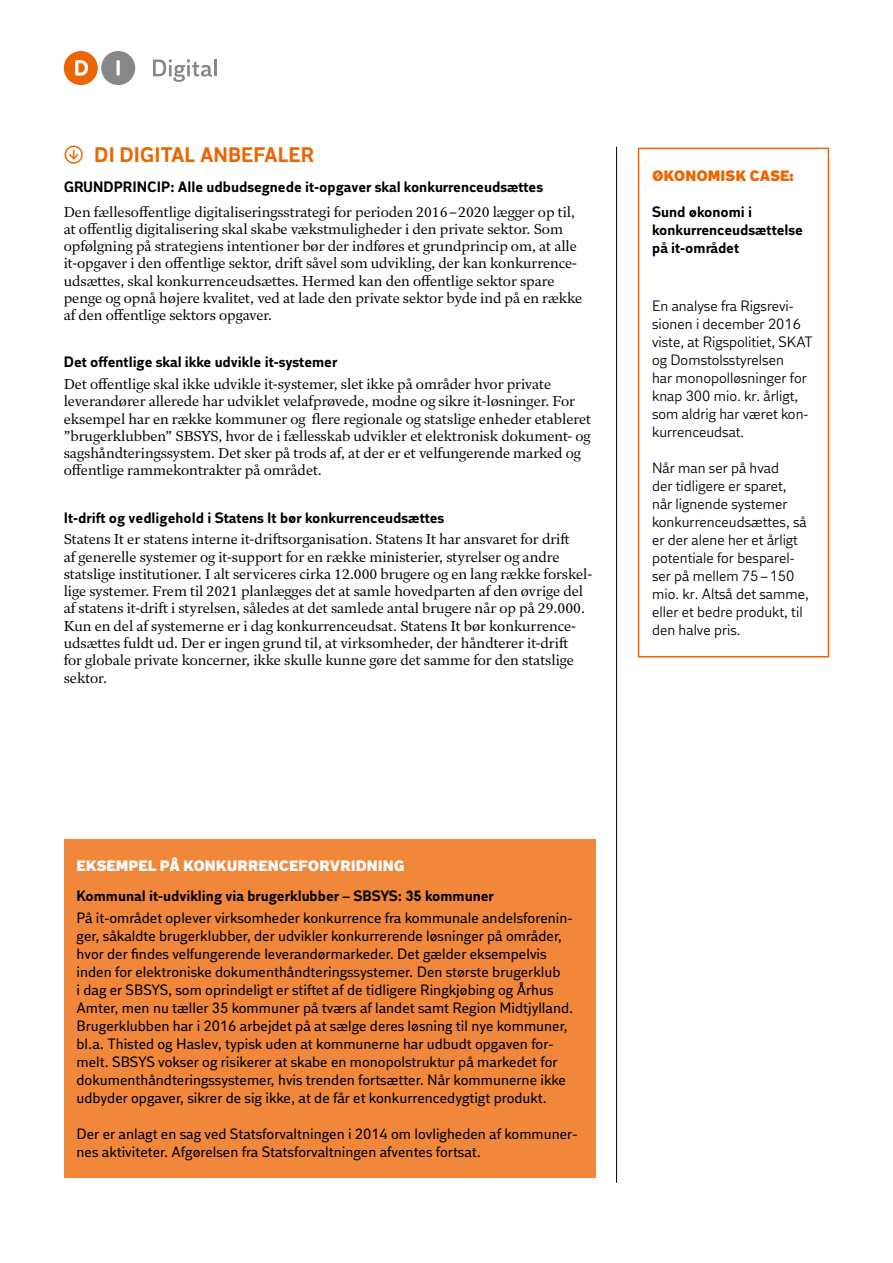
<style>
.page{position:relative;width:893px;height:1263px;background:#fff}
.page>*{position:absolute;margin:0;border:0;box-sizing:border-box;transform-origin:0 0}
.t1{font:700 21px "DI Sans";color:#ec6500}
.t2{font:15px/18px "DI Sans";color:#000}
.t3{font:15px/18px "DI Sans";color:#000}
.t4{font:700 15px/18px "DI Sans";color:#000}
.t5{font:800 15px "DI Sans";color:#fff}
.t6{font:800 15px "DI Sans";color:#ec6500}
.t7{font:14.25px/17.2px "DI Serif";color:#000}
.s1{font-family:"DI Stuff";font-weight:400}
</style>
<div class="page">
<div style="left:64px;top:51px;width:34px;height:34px;background:#ec6500;border-radius:50%"></div>
<div style="left:101px;top:51px;width:34px;height:34px;background:#868786;border-radius:50%"></div>
<hr style="left:117px;top:60px;width:3px;height:16px;background:#fff;border-radius:2px">
<svg style="left:75px;top:60px;width:13px;height:16px"></svg>
<svg style="left:153px;top:59px;width:59px;height:23px"></svg>
<hr style="left:214px;top:60px;width:3px;height:16px;background:#868786">
<div style="left:64px;top:839px;width:531px;height:339px;background:#f1873b"></div>
<hr style="left:616px;top:147px;width:1px;height:1036px;background:#000">
<div style="left:638px;top:148px;width:191px;height:509px;border:2px solid #ec6500"></div>
<h1 class="t1" style="left:64px;top:143px;width:252px"><span class="s1">≥</span> DI DIGITAL ANBEFALER</h1>
<p class="t4" style="left:64px;top:179px;width:481px">GRUNDPRINCIP: Alle udbudsegnede it-opgaver skal konkurrenceudsættes</p>
<p class="t7" style="left:64px;top:203px;width:520px">Den fællesoffentlige digitaliseringsstrategi for perioden 2016–2020 lægger op til, at offentlig digitalisering skal skabe vækstmuligheder i den private sektor. Som opfølgning på strategiens intentioner bør der indføres et grundprincip om, at alle it-opgaver i den offentlige sektor, drift såvel som udvikling, der kan konkurrence&shy;udsættes, skal konkurrenceudsættes. Hermed kan den offentlige sektor spare penge og opnå højere kvalitet, ved at lade den private sektor byde ind på en række af den offentlige sektors opgaver.</p>
<p class="t4" style="left:64px;top:354px;width:275px">Det offentlige skal ikke udvikle it-systemer</p>
<p class="t7" style="left:64px;top:375px;width:529px">Det offentlige skal ikke udvikle it-systemer, slet ikke på områder hvor private leverandører allerede har udviklet velafprøvede, modne og sikre it-løsninger. For eksempel har en række kommuner og flere regionale og statslige enheder etableret ”brugerklubben” SBSYS, hvor de i fællesskab udvikler et elektronisk dokument- og sagshåndteringssystem. Det sker på trods af, at der er et velfungerende marked og offentlige rammekontrakter på området.</p>
<p class="t4" style="left:64px;top:509px;width:382px">It-drift og vedligehold i Statens It bør konkurrenceudsættes</p>
<p class="t7" style="left:64px;top:531px;width:530px">Statens It er statens interne it-driftsorganisation. Statens It har ansvaret for drift<br>af generelle systemer og it-support for en række ministerier, styrelser og andre statslige institutioner. I alt serviceres cirka 12.000 brugere og en lang række forskel&shy;lige systemer. Frem til 2021 planlægges det at samle hovedparten af den øvrige del af statens it-drift i styrelsen, således at det samlede antal brugere når op på 29.000.<br>Kun en del af systemerne er i dag konkurrenceudsat. Statens It bør konkurrence&shy;udsættes fuldt ud. Der er ingen grund til, at virksomheder, der håndterer it-drift<br>for globale private koncerner, ikke skulle kunne gøre det samme for den statslige sektor.</p>
<p class="t6" style="left:652px;top:166px;width:143px">ØKONOMISK CASE:</p>
<p class="t4" style="left:652px;top:203px;width:152px">Sund økonomi i konkurrenceudsættelse på it-området</p>
<p class="t3" style="left:652px;top:297px;width:162px">En analyse fra Rigsrevi&shy;sionen i december 2016 viste, at Rigspolitiet, SKAT og Domstolsstyrelsen<br>har monopolløsninger for knap 300 mio. kr. årligt, som aldrig har været kon&shy;kurrenceudsat.</p>
<p class="t3" style="left:652px;top:459px;width:158px">Når man ser på hvad<br>der tidligere er sparet, når lignende systemer konkurrenceudsættes, så er der alene her et årligt potentiale for besparel&shy;ser på mellem 75–150 mio. kr. Altså det samme, eller et bedre produkt, til den halve pris.</p>
<p class="t5" style="left:77px;top:856px;width:330px">EKSEMPEL PÅ KONKURRENCEFORVRIDNING</p>
<p class="t4" style="left:77px;top:887px;width:419px">Kommunal it-udvikling via brugerklubber – SBSYS: 35 kommuner</p>
<p class="t2" style="left:77px;top:909px;width:498px">På it-området oplever virksomheder konkurrence fra kommunale andelsforenin&shy;ger, såkaldte brugerklubber, der udvikler konkurrerende løsninger på områder, hvor der findes velfungerende leverandørmarkeder. Det gælder eksempelvis inden for elektroniske dokumenthåndteringssystemer. Den største brugerklub<br>i dag er SBSYS, som oprindeligt er stiftet af de tidligere Ringkjøbing og Århus Amter, men nu tæller 35 kommuner på tværs af landet samt Region Midtjylland.<br>Brugerklubben har i 2016 arbejdet på at sælge deres løsning til nye kommuner, bl.a. Thisted og Haslev, typisk uden at kommunerne har udbudt opgaven for&shy;melt. SBSYS vokser og risikerer at skabe en monopolstruktur på markedet for dokumenthåndteringssystemer, hvis trenden fortsætter. Når kommunerne ikke udbyder opgaver, sikrer de sig ikke, at de får et konkurrencedygtigt produkt.</p>
<p class="t2" style="left:77px;top:1125px;width:502px">Der er anlagt en sag ved Statsforvaltningen i 2014 om lovligheden af kommuner&shy;nes aktiviteter. Afgørelsen fra Statsforvaltningen afventes fortsat.</p>
</div>
